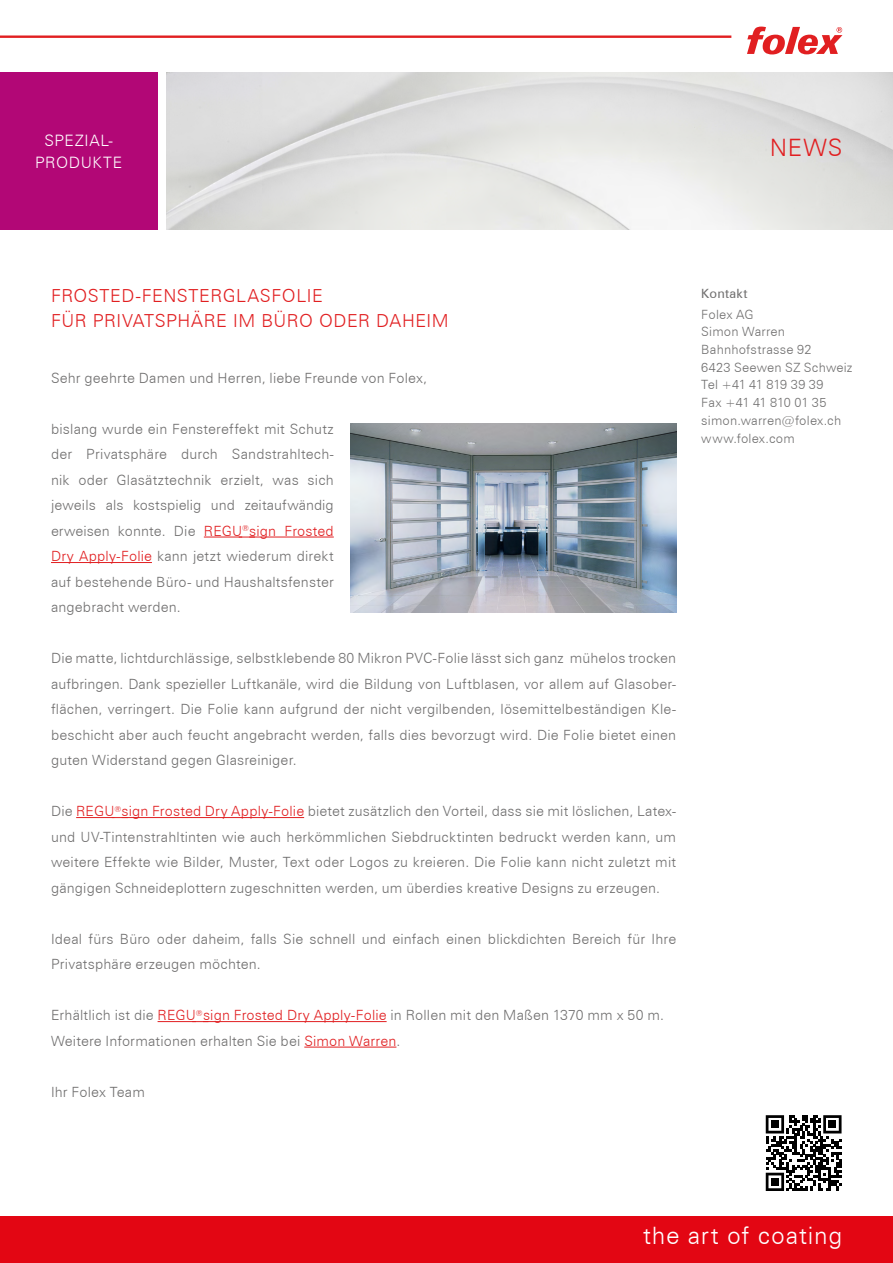
<style>
.page{position:relative;width:893px;height:1263px;background:#fff}
.page>*{position:absolute;margin:0;border:0;box-sizing:border-box;transform-origin:0 0}
.t1{font:300 24px "Zurich BT";letter-spacing:.035em;color:#fff}
.t2{font:300 24px "Zurich BT";color:#e11f21}
.t3{font:300 18px/25.5px "Zurich BT";letter-spacing:.03em;color:#e11f21}
.t4{font:300 15.75px/21.8px "Zurich BT";letter-spacing:.04em;color:#fff;text-align:center}
.t5{font:300 14.1px/25.5px "Zurich BT";letter-spacing:.01em;color:#706f6f;text-align:justify}
.t6{font:300 12.75px/17.7px "Zurich BT";letter-spacing:.015em;color:#706f6f}
.t7{font:12.75px "Zurich BT";letter-spacing:.015em;color:#706f6f}
.s1{color:#e11f21}
</style>
<div class="page">
<div style="left:0;top:72px;width:157px;height:157px;background:#b20776"></div>
<hr style="left:0;top:35px;width:731px;height:3px;background:#e11f21">
<svg style="left:747px;top:27px;width:95px;height:27px"></svg>
<div style="left:0;top:1216px;width:893px;height:47px;background:#e30613"></div>
<svg style="left:766px;top:1115px;width:75px;height:76px"></svg>
<div style="left:771px;top:1120px;width:8px;height:8px;background:#000"></div>
<div style="left:828px;top:1120px;width:8px;height:8px;background:#000"></div>
<div style="left:771px;top:1178px;width:8px;height:8px;background:#000"></div>
<hr style="left:204px;top:537px;width:38px;height:1px;background:#e11f21">
<hr style="left:249px;top:537px;width:85px;height:1px;background:#e11f21">
<hr style="left:51px;top:562px;width:101px;height:1px;background:#e11f21">
<hr style="left:76px;top:817px;width:38px;height:1px;background:#e11f21">
<hr style="left:122px;top:817px;width:182px;height:1px;background:#e11f21">
<hr style="left:158px;top:1021px;width:38px;height:1px;background:#e11f21">
<hr style="left:203px;top:1021px;width:184px;height:1px;background:#e11f21">
<hr style="left:304px;top:1047px;width:92px;height:1px;background:#e11f21">
<img style="left:351px;top:423px;width:325px;height:189px">
<svg style="left:239px;top:537px;width:16px;height:1px"></svg>
<p class="t4" style="left:35px;top:129px;width:89px">SPEZIAL-<br>PRODUKTE</p>
<h1 class="t2" style="left:770px;top:133px;width:74px">NEWS</h1>
<p class="t3" style="left:51px;top:282px;width:399px">FROSTED-FENSTERGLASFOLIE<br>FÜR PRIVATSPHÄRE IM BÜRO ODER DAHEIM</p>
<p class="t5" style="left:51px;top:365px;width:378px">Sehr geehrte Damen und Herren, liebe Freunde von Folex,</p>
<p class="t5" style="left:51px;top:416px;width:284px">bislang wurde ein Fenstereffekt mit Schutz der Privatsphäre durch Sandstrahltech&shy;nik oder Glasätztechnik erzielt, was sich jeweils als kostspielig und zeitaufwändig erweisen konnte. Die <span class="s1">REGU</span><sup>®</sup><span class="s1">sign Frosted Dry Apply-Folie</span> kann jetzt wiederum direkt auf bestehende Büro- und Haushaltsfenster angebracht werden.</p>
<p class="t5" style="left:51px;top:645px;width:627px">Die matte, lichtdurchlässige, selbstklebende 80 Mikron PVC-Folie lässt sich ganz mühelos trocken aufbringen. Dank spezieller Luftkanäle, wird die Bildung von Luftblasen, vor allem auf Glasober&shy;flächen, verringert. Die Folie kann aufgrund der nicht vergilbenden, lösemittelbeständigen Kle&shy;beschicht aber auch feucht angebracht werden, falls dies bevorzugt wird. Die Folie bietet einen guten Widerstand gegen Glasreiniger.</p>
<p class="t5" style="left:51px;top:798px;width:627px">Die <span class="s1">REGU</span><sup>®</sup><span class="s1">sign Frosted Dry Apply-Folie</span> bietet zusätzlich den Vorteil, dass sie mit löslichen, Latex&shy;und UV-Tintenstrahltinten wie auch herkömmlichen Siebdrucktinten bedruckt werden kann, um weitere Effekte wie Bilder, Muster, Text oder Logos zu kreieren. Die Folie kann nicht zuletzt mit gängigen Schneideplottern zugeschnitten werden, um überdies kreative Designs zu erzeugen.</p>
<p class="t5" style="left:51px;top:926px;width:627px">Ideal fürs Büro oder daheim, falls Sie schnell und einfach einen blickdichten Bereich für Ihre<br>Privatsphäre erzeugen möchten.</p>
<p class="t5" style="left:51px;top:1002px;width:614px">Erhältlich ist die <span class="s1">REGU</span><sup>®</sup><span class="s1">sign Frosted Dry Apply-Folie</span> in Rollen mit den Maßen 1370 mm x 50 m.<br>Weitere Informationen erhalten Sie bei <span class="s1">Simon Warren</span>.</p>
<p class="t5" style="left:51px;top:1079px;width:95px">Ihr Folex Team</p>
<p class="t7" style="left:701px;top:286px;width:48px">Kontakt</p>
<p class="t6" style="left:701px;top:305px;width:153px">Folex AG<br>Simon Warren<br>Bahnhofstrasse 92<br>6423 Seewen SZ Schweiz<br>Tel +41 41 819 39 39<br>Fax +41 41 810 01 35 simon.warren@folex.ch www.folex.com</p>
<h1 class="t1" style="left:643px;top:1221px;width:201px">the art of coating</h1>
</div>
